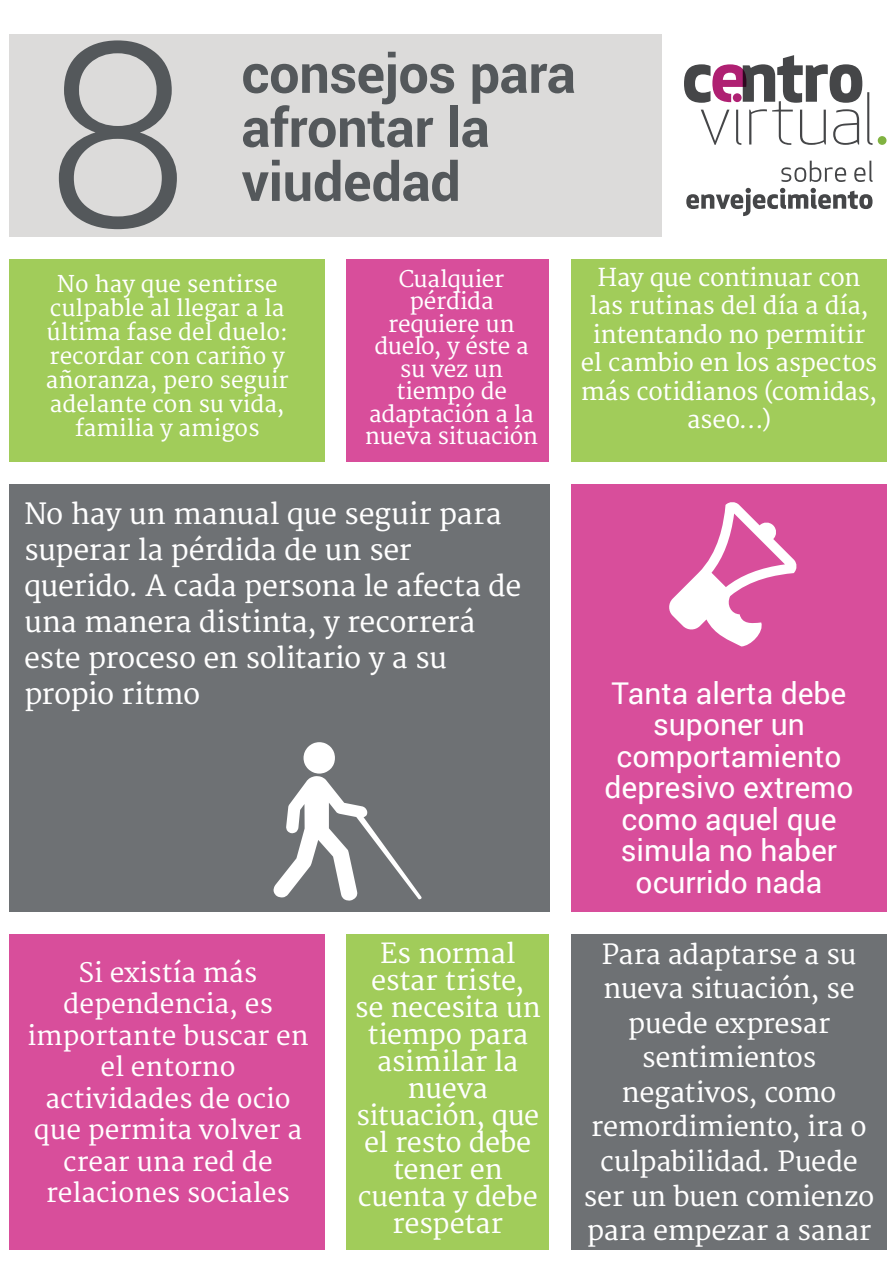
<style>
.page{position:relative;width:893px;height:1263px;background:#fff}
.page>*{position:absolute;margin:0;border:0;box-sizing:border-box;transform-origin:0 0}
.t1{font:300 258px "Roboto";color:#54585b}
.t2{font:700 54px/54px "Roboto";letter-spacing:-.01em;color:#54585b}
.t3{font:30px/31.5px "Roboto";color:#fff;text-align:center}
.t4{font:28.5px/36px "Merriweather";letter-spacing:-.01em;color:#fff}
.t5{font:27px/27px "Merriweather";letter-spacing:-.015em;color:#fff;text-align:center}
.t6{font:26.25px/31.5px "Merriweather";color:#fff;text-align:center}
.t7{font:24px/28.5px "Merriweather";letter-spacing:-.01em;color:#fff;text-align:center}
.t8{font:22.5px/22.5px "Merriweather";color:#fff;text-align:center}
</style>
<div class="page">
<div style="left:9px;top:34px;width:653px;height:203px;background:#dcdbda"></div>
<div style="left:9px;top:259px;width:315px;height:203px;background:#a1cc5a"></div>
<div style="left:572px;top:259px;width:314px;height:203px;background:#a1cc5a"></div>
<div style="left:9px;top:484px;width:540px;height:428px;background:#6e7174"></div>
<div style="left:346px;top:934px;width:203px;height:315px;background:#a1cc5a"></div>
<div style="left:571px;top:484px;width:315px;height:428px;background:#d84e9b"></div>
<div style="left:9px;top:934px;width:315px;height:315px;background:#d84e9b"></div>
<div style="left:346px;top:259px;width:203px;height:203px;background:#d84e9b"></div>
<div style="left:571px;top:934px;width:315px;height:315px;background:#6e7174"></div>
<svg style="left:669px;top:502px;width:128px;height:144px"></svg>
<svg style="left:273px;top:742px;width:149px;height:159px"></svg>
<svg style="left:684px;top:55px;width:188px;height:90px"></svg>
<div style="left:878px;top:136px;width:8px;height:9px;background:#80b240;border-radius:50%"></div>
<svg style="left:781px;top:161px;width:65px;height:21px"></svg>
<svg style="left:854px;top:161px;width:18px;height:21px"></svg>
<svg style="left:686px;top:188px;width:186px;height:28px"></svg>
<h1 class="t1" style="left:46px;top:-44px;width:144px">8</h1>
<h2 class="t2" style="left:242px;top:45px;width:336px">consejos para afrontar la</h2>
<h2 class="t2" style="left:242px;top:153px;width:221px">viudedad</h2>
<p class="t8" style="left:46px;top:273px;width:244px;line-height:24px">No hay que sentirse culpable al llegar a la última fase del duelo: recordar con cariño y añoranza, pero seguir adelante con su vida, familia y amigos</p>
<p class="t8" style="left:365px;top:269px;width:175px">Cualquier pérdida requiere un duelo, y éste a su vez un tiempo de adaptación a la nueva situación</p>
<p class="t4" style="left:24px;top:497px;width:499px">No hay un manual que seguir para superar la pérdida de un ser querido. A cada persona le afecta de una manera distinta, y recorrerá este proceso en solitario y a su propio ritmo</p>
<p class="t6" style="left:27px;top:958px;width:283px">Si existía más dependencia, es importante buscar en el entorno actividades de ocio que permita volver a crear una red de relaciones sociales</p>
<p class="t5" style="left:355px;top:941px;width:188px">Es normal estar triste, se necesita un tiempo para asimilar la nueva situación, que el resto debe tener en cuenta y debe respetar</p>
<p class="t7" style="left:581px;top:264px;width:298px">Hay que continuar con las rutinas del día a día, intentando no permitir el cambio en los aspectos más cotidianos (comidas, aseo…)</p>
<p class="t3" style="left:605px;top:676px;width:250px">Tanta alerta debe suponer un comportamiento depresivo extremo como aquel que simula no haber ocurrido nada</p>
<p class="t5" style="left:584px;top:938px;width:292px;line-height:34.5px">Para adaptarse a su nueva situación, se puede expresar sentimientos negativos, como remordimiento, ira o culpabilidad. Puede ser un buen comienzo para empezar a sanar</p>
</div>
